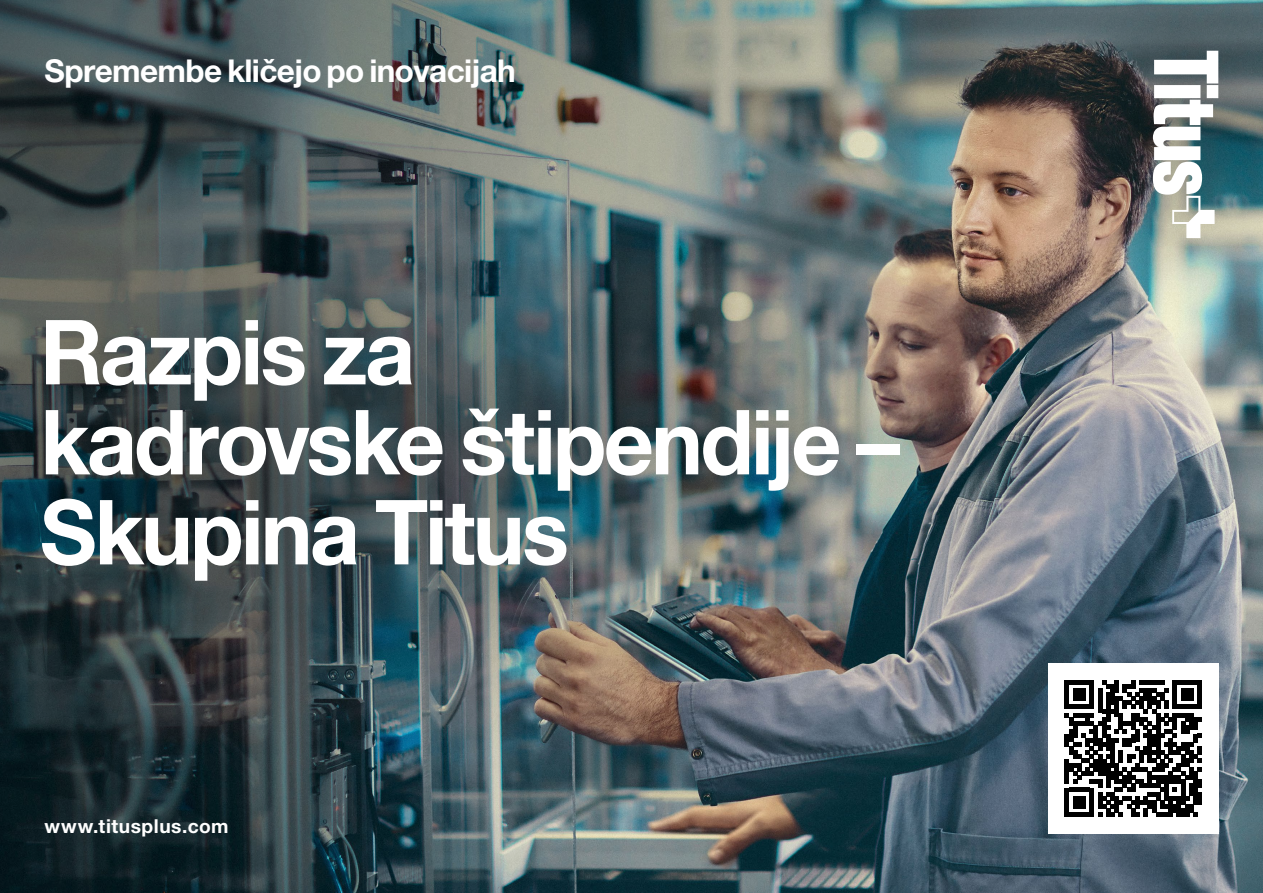
<style>
.page{position:relative;width:1263px;height:893px;background:#fff}
.page>*{position:absolute;margin:0;border:0;box-sizing:border-box;transform-origin:0 0}
.t1{font:700 90px/90px "Helvetica Neue LT Pro";letter-spacing:-.03em;color:#fff}
.t2{font:700 31.5px "Helvetica Neue LT Pro";letter-spacing:-.02em;color:#fff}
.t3{font:700 19.2px "Helvetica Neue LT Pro";letter-spacing:.03em;color:#fff}
</style>
<div class="page">
<img style="left:0;top:0;width:1263px;height:893px">
<img style="left:1041px;top:0;width:222px;height:339px">
<svg style="left:1153px;top:51px;width:65px;height:187px"></svg>
<img style="left:0;top:144px;width:1046px;height:609px">
<div style="left:1048px;top:663px;width:170px;height:170px;background:#fff"></div>
<svg style="left:1065px;top:680px;width:137px;height:137px"></svg>
<div style="left:1197px;top:779px;width:5px;height:9px;background:#000"></div>
<div style="left:1197px;top:792px;width:5px;height:12px;background:#000"></div>
<p class="t2" style="left:45px;top:51px;width:473px">Spremembe kličejo po inovacijah</p>
<p class="t1" style="left:40px;top:305px;width:862px">Razpis za<br>kadrovske štipendije –<br>Skupina Titus</p>
<p class="t3" style="left:45px;top:815px;width:186px">www.titusplus.com</p>
</div>
